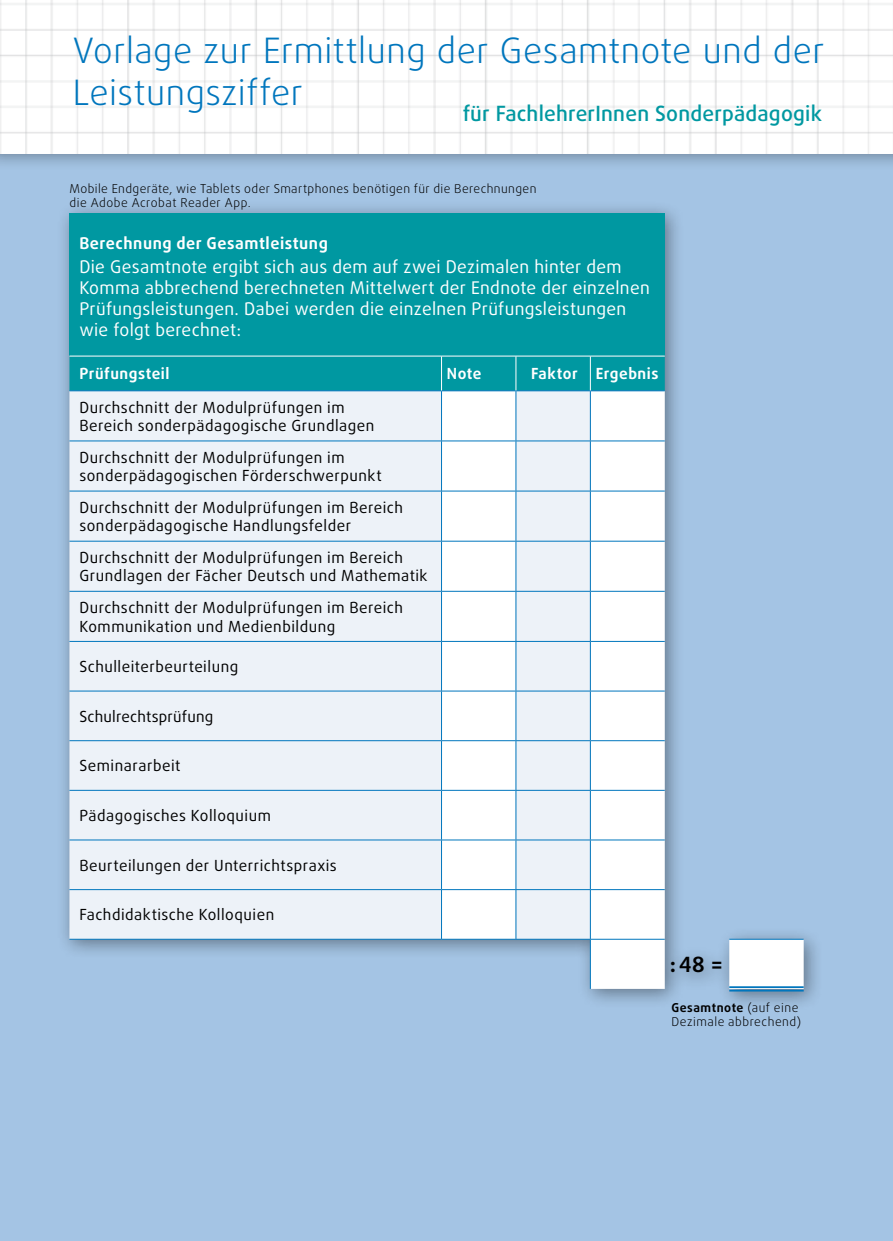
<style>
.page{position:relative;width:893px;height:1241px;background:#fff}
.page>*{position:absolute;margin:0;border:0;box-sizing:border-box;transform-origin:0 0}
.t1{font:300 35px/42px "Daxline Pro";letter-spacing:.015em;color:#0076bd}
.t2{font:500 21px "Daxline Pro";letter-spacing:.01em;color:#0098a1}
.t3{font:700 21px "Daxline Pro";color:#000}
.t4{font:17.5px/21px "Daxline Pro";letter-spacing:.015em;color:#fff}
.t5{font:700 16.1px "Daxline Pro";letter-spacing:.035em;color:#fff}
.t6{font:15.4px/18.4px "Daxline Pro";letter-spacing:.035em;color:#000}
.t7{font:700 15.4px "Daxline Pro";letter-spacing:.035em;color:#fff}
.t8{font:15.4px "Daxline Pro";letter-spacing:.015em;color:#000}
.t9{font:300 12.25px/14px "Daxline Pro";letter-spacing:.035em;color:#000}
.s1{font-weight:700}
</style>
<div class="page">
<div style="left:0;top:0;width:893px;height:1240px;background:#a4c4e4"></div>
<div style="left:0;top:0;width:893px;height:171px;background:#000;opacity:.4"></div>
<img style="left:0;top:0;width:893px;height:154px">
<div style="left:56px;top:200px;width:768px;height:811px;background:#000;opacity:.4"></div>
<div style="left:69px;top:213px;width:596px;height:143px;background:#0098a1"></div>
<div style="left:69px;top:356px;width:596px;height:34px;background:#0098a1"></div>
<div style="left:69px;top:391px;width:372px;height:547px;background:#edf2f8"></div>
<svg style="left:441px;top:391px;width:363px;height:597px"></svg>
<hr style="left:729px;top:938px;width:75px;height:1px;background:#0076bd">
<hr style="left:729px;top:986px;width:75px;height:1px;background:#0076bd">
<hr style="left:729px;top:989px;width:75px;height:2px;background:#0076bd">
<hr style="left:441px;top:391px;width:1px;height:49px;background:#0076bd">
<hr style="left:516px;top:391px;width:1px;height:49px;background:#0076bd">
<hr style="left:590px;top:391px;width:1px;height:49px;background:#0076bd">
<hr style="left:441px;top:441px;width:1px;height:49px;background:#0076bd">
<hr style="left:516px;top:441px;width:1px;height:49px;background:#0076bd">
<hr style="left:590px;top:441px;width:1px;height:49px;background:#0076bd">
<hr style="left:441px;top:491px;width:1px;height:49px;background:#0076bd">
<hr style="left:516px;top:491px;width:1px;height:49px;background:#0076bd">
<hr style="left:590px;top:491px;width:1px;height:49px;background:#0076bd">
<hr style="left:69px;top:540px;width:372px;height:1px;background:#0076bd">
<hr style="left:441px;top:540px;width:75px;height:1px;background:#0076bd">
<hr style="left:441px;top:541px;width:1px;height:50px;background:#0076bd">
<hr style="left:516px;top:540px;width:74px;height:1px;background:#0076bd">
<hr style="left:516px;top:541px;width:1px;height:50px;background:#0076bd">
<hr style="left:590px;top:540px;width:75px;height:1px;background:#0076bd">
<hr style="left:590px;top:541px;width:1px;height:50px;background:#0076bd">
<hr style="left:69px;top:591px;width:372px;height:1px;background:#0076bd">
<hr style="left:441px;top:591px;width:75px;height:1px;background:#0076bd">
<hr style="left:441px;top:591px;width:1px;height:50px;background:#0076bd">
<hr style="left:516px;top:591px;width:74px;height:1px;background:#0076bd">
<hr style="left:516px;top:591px;width:1px;height:50px;background:#0076bd">
<hr style="left:590px;top:591px;width:75px;height:1px;background:#0076bd">
<hr style="left:590px;top:591px;width:1px;height:50px;background:#0076bd">
<hr style="left:69px;top:641px;width:372px;height:1px;background:#0076bd">
<hr style="left:441px;top:641px;width:75px;height:1px;background:#0076bd">
<hr style="left:441px;top:641px;width:1px;height:49px;background:#0076bd">
<hr style="left:516px;top:641px;width:74px;height:1px;background:#0076bd">
<hr style="left:516px;top:641px;width:1px;height:49px;background:#0076bd">
<hr style="left:590px;top:641px;width:75px;height:1px;background:#0076bd">
<hr style="left:590px;top:641px;width:1px;height:49px;background:#0076bd">
<hr style="left:69px;top:690px;width:372px;height:1px;background:#0076bd">
<hr style="left:441px;top:690px;width:75px;height:1px;background:#0076bd">
<hr style="left:441px;top:691px;width:1px;height:49px;background:#0076bd">
<hr style="left:516px;top:690px;width:74px;height:1px;background:#0076bd">
<hr style="left:516px;top:691px;width:1px;height:49px;background:#0076bd">
<hr style="left:590px;top:690px;width:75px;height:1px;background:#0076bd">
<hr style="left:590px;top:691px;width:1px;height:49px;background:#0076bd">
<hr style="left:69px;top:740px;width:372px;height:1px;background:#0076bd">
<hr style="left:441px;top:740px;width:75px;height:1px;background:#0076bd">
<hr style="left:441px;top:741px;width:1px;height:48px;background:#0076bd">
<hr style="left:516px;top:740px;width:74px;height:1px;background:#0076bd">
<hr style="left:516px;top:741px;width:1px;height:48px;background:#0076bd">
<hr style="left:590px;top:740px;width:75px;height:1px;background:#0076bd">
<hr style="left:590px;top:741px;width:1px;height:48px;background:#0076bd">
<hr style="left:69px;top:789px;width:372px;height:1px;background:#0076bd">
<hr style="left:441px;top:789px;width:75px;height:1px;background:#0076bd">
<hr style="left:441px;top:790px;width:1px;height:49px;background:#0076bd">
<hr style="left:516px;top:789px;width:74px;height:1px;background:#0076bd">
<hr style="left:516px;top:790px;width:1px;height:49px;background:#0076bd">
<hr style="left:590px;top:789px;width:75px;height:1px;background:#0076bd">
<hr style="left:590px;top:790px;width:1px;height:49px;background:#0076bd">
<hr style="left:69px;top:839px;width:372px;height:1px;background:#0076bd">
<hr style="left:441px;top:839px;width:75px;height:1px;background:#0076bd">
<hr style="left:441px;top:840px;width:1px;height:49px;background:#0076bd">
<hr style="left:516px;top:839px;width:74px;height:1px;background:#0076bd">
<hr style="left:516px;top:840px;width:1px;height:49px;background:#0076bd">
<hr style="left:590px;top:839px;width:75px;height:1px;background:#0076bd">
<hr style="left:590px;top:840px;width:1px;height:49px;background:#0076bd">
<hr style="left:69px;top:889px;width:372px;height:1px;background:#0076bd">
<hr style="left:441px;top:889px;width:75px;height:1px;background:#0076bd">
<hr style="left:441px;top:889px;width:1px;height:49px;background:#0076bd">
<hr style="left:516px;top:889px;width:74px;height:1px;background:#0076bd">
<hr style="left:516px;top:889px;width:1px;height:49px;background:#0076bd">
<hr style="left:590px;top:889px;width:75px;height:1px;background:#0076bd">
<hr style="left:590px;top:889px;width:1px;height:49px;background:#0076bd">
<hr style="left:69px;top:938px;width:372px;height:1px;background:#0076bd">
<hr style="left:441px;top:938px;width:75px;height:1px;background:#0076bd">
<hr style="left:516px;top:938px;width:74px;height:1px;background:#0076bd">
<hr style="left:69px;top:390px;width:372px;height:1px;background:#0076bd">
<hr style="left:441px;top:390px;width:75px;height:1px;background:#0076bd">
<hr style="left:516px;top:390px;width:74px;height:1px;background:#0076bd">
<hr style="left:590px;top:390px;width:75px;height:1px;background:#0076bd">
<hr style="left:69px;top:440px;width:372px;height:1px;background:#0076bd">
<hr style="left:441px;top:440px;width:75px;height:1px;background:#0076bd">
<hr style="left:516px;top:440px;width:74px;height:1px;background:#0076bd">
<hr style="left:590px;top:440px;width:75px;height:1px;background:#0076bd">
<hr style="left:69px;top:490px;width:372px;height:1px;background:#0076bd">
<hr style="left:441px;top:490px;width:75px;height:1px;background:#0076bd">
<hr style="left:516px;top:490px;width:74px;height:1px;background:#0076bd">
<hr style="left:590px;top:490px;width:75px;height:1px;background:#0076bd">
<hr style="left:69px;top:355px;width:372px;height:1px;background:#fff">
<hr style="left:441px;top:355px;width:75px;height:1px;background:#fff">
<hr style="left:441px;top:356px;width:1px;height:34px;background:#fff">
<hr style="left:516px;top:355px;width:74px;height:1px;background:#fff">
<hr style="left:516px;top:356px;width:1px;height:34px;background:#fff">
<hr style="left:590px;top:355px;width:75px;height:1px;background:#fff">
<hr style="left:590px;top:356px;width:1px;height:34px;background:#fff">
<hr style="left:590px;top:938px;width:75px;height:1px;background:#0076bd">
<hr style="left:590px;top:939px;width:1px;height:49px;background:#0076bd">
<h1 class="t1" style="left:73px;top:30px;width:753px">Vorlage zur Ermittlung der Gesamtnote und der<br>Leistungsziffer</h1>
<h2 class="t2" style="left:463px;top:99px;width:361px">für FachlehrerInnen Sonderpädagogik</h2>
<p class="t9" style="left:69px;top:182px;width:469px">Mobile Endgeräte, wie Tablets oder Smartphones benötigen für die Berechnungen die Adobe Acrobat Reader App.</p>
<p class="t5" style="left:79px;top:233px;width:250px">Berechnung der Gesamtleistung</p>
<p class="t4" style="left:79px;top:256px;width:572px">Die Gesamtnote ergibt sich aus dem auf zwei Dezimalen hinter dem Komma abbrechend berechneten Mittelwert der Endnote der einzelnen Prüfungsleistungen. Dabei werden die einzelnen Prüfungsleistungen wie folgt berechnet:</p>
<p class="t7" style="left:79px;top:363px;width:92px">Prüfungsteil</p>
<p class="t7" style="left:447px;top:363px;width:36px">Note</p>
<p class="t7" style="left:531px;top:363px;width:129px">Faktor Ergebnis</p>
<p class="t6" style="left:79px;top:398px;width:296px">Durchschnitt der Modulprüfungen im<br>Bereich sonderpädagogische Grundlagen</p>
<p class="t6" style="left:79px;top:448px;width:304px">Durchschnitt der Modulprüfungen im sonderpädagogischen Förderschwerpunkt</p>
<p class="t6" style="left:79px;top:498px;width:325px">Durchschnitt der Modulprüfungen im Bereich sonderpädagogische Handlungsfelder</p>
<p class="t6" style="left:79px;top:548px;width:350px">Durchschnitt der Modulprüfungen im Bereich<br>Grundlagen der Fächer Deutsch und Mathematik</p>
<p class="t6" style="left:79px;top:598px;width:325px">Durchschnitt der Modulprüfungen im Bereich<br>Kommunikation und Medienbildung</p>
<p class="t6" style="left:79px;top:657px;width:160px">Schulleiterbeurteilung</p>
<p class="t8" style="left:79px;top:706px;width:136px">Schulrechtsprüfung</p>
<p class="t6" style="left:79px;top:756px;width:103px">Seminararbeit</p>
<p class="t6" style="left:79px;top:806px;width:193px">Pädagogisches Kolloquium</p>
<p class="t6" style="left:79px;top:856px;width:259px">Beurteilungen der Unterrichtspraxis</p>
<p class="t6" style="left:79px;top:905px;width:196px">Fachdidaktische Kolloquien</p>
<h2 class="t3" style="left:670px;top:950px;width:54px">: 48 =</h2>
<p class="t9" style="left:671px;top:1000px;width:131px"><span class="s1">Gesamtnote</span> (auf eine<br>Dezimale abbrechend)</p>
</div>
